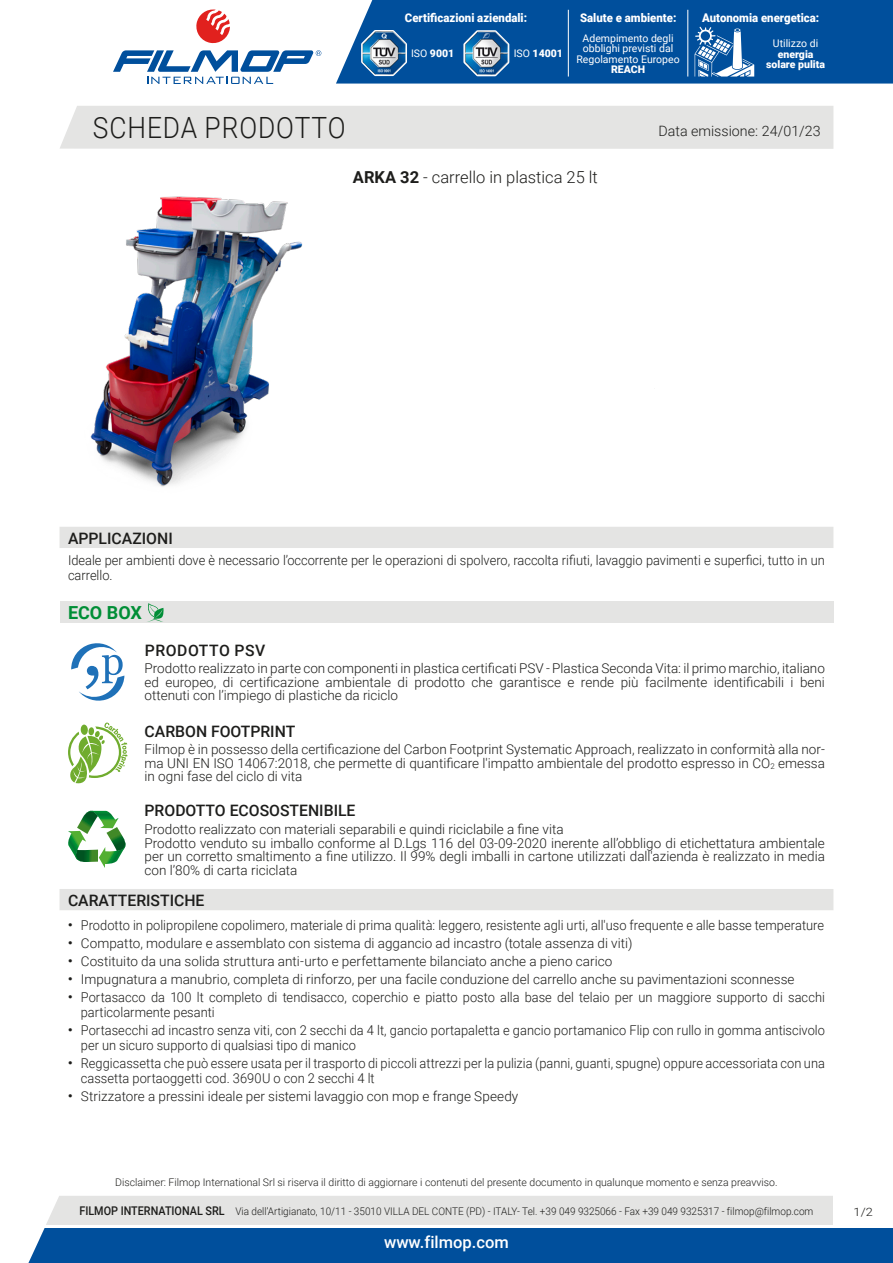
<style>
.page{position:relative;width:893px;height:1263px;background:#fff}
.page>*{position:absolute;margin:0;border:0;box-sizing:border-box;transform-origin:0 0}
.t1{font:300 29.25px "Roboto";letter-spacing:.035em;color:#1d1d1b;scale:.9 1}
.t2{font:700 18px "Roboto";color:#008e36}
.t3{font:300 16.5px "Roboto";color:#1d1d1b}
.t4{font:500 16.5px "Roboto";color:#fff}
.t5{font:500 15.75px "Roboto";color:#1d1d1b}
.t6{font:500 15.75px "Roboto";letter-spacing:.035em;color:#1d1d1b}
.t7{font:300 14.25px "Roboto";color:#1d1d1b}
.t8{font:300 13.5px/13.5px "Roboto";color:#1d1d1b;text-align:justify}
.t9{font:300 13.5px/15px "Roboto";color:#1d1d1b;scale:.95 1}
.t10{font:900 12px "Roboto";color:#fff;scale:.95 1}
.t11{font:300 11.55px "Roboto";color:#1d1d1b;scale:1.11 1}
.t12{font:300 10.5px "Roboto";color:#1d1d1b;scale:.95 1}
.t13{font:300 10.5px "Roboto";color:#1d1d1b}
.t14{font:10.5px/10.5px "Roboto";color:#fff;text-align:center}
.t15{font:900 10.5px/10.5px "Roboto";color:#fff;text-align:center}
.s1{font-weight:400}
.s2{font-weight:700}
.s3{font-weight:500;font-size:12px}
</style>
<div class="page">
<svg style="left:28px;top:1196px;width:865px;height:67px;background:#6793bc"></svg>
<div style="left:60px;top:106px;width:773px;height:43px;background:#e4e4e3"></div>
<svg style="left:196px;top:10px;width:34px;height:34px"></svg>
<svg style="left:113px;top:50px;width:208px;height:34px"></svg>
<div style="left:336px;top:0;width:557px;height:84px;background:#004f9c"></div>
<svg style="left:462px;top:28px;width:49px;height:50px"></svg>
<img style="left:465px;top:32px;width:43px;height:43px">
<svg style="left:360px;top:28px;width:48px;height:49px"></svg>
<img style="left:362px;top:31px;width:44px;height:44px">
<hr style="left:568px;top:10px;width:1px;height:67px;background:#fff">
<hr style="left:688px;top:10px;width:1px;height:67px;background:#fff">
<svg style="left:695px;top:27px;width:59px;height:50px"></svg>
<img style="left:90px;top:196px;width:213px;height:291px">
<div style="left:60px;top:527px;width:773px;height:21px;background:#e4e4e3"></div>
<div style="left:60px;top:602px;width:773px;height:21px;background:#e4e4e3"></div>
<svg style="left:147px;top:603px;width:17px;height:19px"></svg>
<svg style="left:71px;top:643px;width:53px;height:58px"></svg>
<svg style="left:68px;top:723px;width:59px;height:60px"></svg>
<svg style="left:68px;top:810px;width:58px;height:58px"></svg>
<div style="left:60px;top:889px;width:773px;height:21px;background:#e4e4e3"></div>
<hr style="left:45px;top:1225px;width:848px;height:2px;background:#fff">
<div style="left:833px;top:1196px;width:60px;height:31px;background:#fff"></div>
<p class="t10" style="left:405px;top:9px;width:130px">Certificazioni aziendali:</p>
<p class="t15" style="left:411px;top:48px;width:45px"><span class="s1">ISO</span> 9001</p>
<p class="t15" style="left:514px;top:48px;width:51px"><span class="s1">ISO</span> 14001</p>
<p class="t10" style="left:580px;top:9px;width:103px">Salute e ambiente:</p>
<p class="t14" style="left:576px;top:32px;width:105px">Adempimento degli obblighi previsti dal<br>Regolamento Europeo</p>
<p class="t15" style="left:611px;top:64px;width:36px">REACH</p>
<p class="t10" style="left:702px;top:9px;width:125px">Autonomia energetica:</p>
<p class="t14" style="left:773px;top:38px;width:47px">Utilizzo di</p>
<p class="t15" style="left:766px;top:48px;width:60px">energia solare pulita</p>
<h1 class="t1" style="left:93px;top:107px;width:282px">SCHEDA PRODOTTO</h1>
<p class="t7" style="left:658px;top:121px;width:164px">Data emissione: 24/01/23</p>
<p class="t3" style="left:353px;top:165px;width:246px"><span class="s2">ARKA 32</span> - carrello in plastica 25 lt</p>
<p class="t5" style="left:68px;top:527px;width:106px">APPLICAZIONI</p>
<p class="t9" style="left:68px;top:552px;width:798px">Ideale per ambienti dove è necessario l’occorrente per le operazioni di spolvero, raccolta rifiuti, lavaggio pavimenti e superfici, tutto in un carrello.</p>
<h2 class="t2" style="left:68px;top:600px;width:75px">ECO BOX</h2>
<p class="t6" style="left:145px;top:639px;width:122px">PRODOTTO PSV</p>
<p class="t8" style="left:145px;top:661px;width:682px">Prodotto realizzato in parte con componenti in plastica certificati PSV - Plastica Seconda Vita: il primo marchio, italiano ed europeo, di certificazione ambientale di prodotto che garantisce e rende più facilmente identificabili i beni ottenuti con l’impiego di plastiche da riciclo</p>
<p class="t5" style="left:145px;top:720px;width:152px">CARBON FOOTPRINT</p>
<p class="t8" style="left:145px;top:742px;width:682px">Filmop è in possesso della certificazione del Carbon Footprint Systematic Approach, realizzato in conformità alla nor&shy;ma UNI EN ISO 14067:2018, che permette di quantificare l'impatto ambientale del prodotto espresso in CO<sub>2</sub> emessa in ogni fase del ciclo di vita</p>
<p class="t5" style="left:145px;top:800px;width:212px">PRODOTTO ECOSOSTENIBILE</p>
<p class="t8" style="left:145px;top:822px;width:682px;text-align:left">Prodotto realizzato con materiali separabili e quindi riciclabile a fine vita<br>Prodotto venduto su imballo conforme al D.Lgs 116 del 03-09-2020 inerente all’obbligo di etichettatura ambientale per un corretto smaltimento a fine utilizzo. Il 99% degli imballi in cartone utilizzati dall'azienda è realizzato in media con l’80% di carta riciclata</p>
<p class="t5" style="left:68px;top:889px;width:138px">CARATTERISTICHE</p>
<p class="t9" style="left:68px;top:917px;width:797px"><sup>•</sup> Prodotto in polipropilene copolimero, materiale di prima qualità: leggero, resistente agli urti, all'uso frequente e alle basse temperature</p>
<p class="t8" style="left:68px;top:936px;width:566px"><sup>•</sup> Compatto, modulare e assemblato con sistema di aggancio ad incastro (totale assenza di viti)</p>
<p class="t8" style="left:68px;top:954px;width:546px"><sup>•</sup> Costituito da una solida struttura anti-urto e perfettamente bilanciato anche a pieno carico</p>
<p class="t8" style="left:68px;top:972px;width:728px"><sup>•</sup> Impugnatura a manubrio, completa di rinforzo, per una facile conduzione del carrello anche su pavimentazioni sconnesse</p>
<p class="t9" style="left:81px;top:989px;width:785px;text-indent:-13px"><sup>•</sup> Portasacco da 100 lt completo di tendisacco, coperchio e piatto posto alla base del telaio per un maggiore supporto di sacchi particolarmente pesanti</p>
<p class="t9" style="left:81px;top:1022px;width:785px;text-indent:-13px"><sup>•</sup> Portasecchi ad incastro senza viti, con 2 secchi da 4 lt, gancio portapaletta e gancio portamanico Flip con rullo in gomma antiscivolo per un sicuro supporto di qualsiasi tipo di manico</p>
<p class="t9" style="left:81px;top:1055px;width:785px;text-indent:-13px"><sup>•</sup> Reggicassetta che può essere usata per il trasporto di piccoli attrezzi per la pulizia (panni, guanti, spugne) oppure accessoriata con una cassetta portaoggetti cod. 3690U o con 2 secchi 4 lt</p>
<p class="t8" style="left:68px;top:1089px;width:452px"><sup>•</sup> Strizzatore a pressini ideale per sistemi lavaggio con mop e frange Speedy</p>
<p class="t13" style="left:115px;top:1175px;width:664px">Disclaimer: Filmop International Srl si riserva il diritto di aggiornare i contenuti del presente documento in qualunque momento e senza preavviso.</p>
<p class="t12" style="left:79px;top:1204px;width:774px"><span class="s3">FILMOP INTERNATIONAL SRL</span> Via dell’Artigianato, 10/11 - 35010 VILLA DEL CONTE (PD) - ITALY- Tel. +39 049 9325066 - Fax +39 049 9325317 - filmop@filmop.com</p>
<p class="t4" style="left:384px;top:1230px;width:126px">www.filmop.com</p>
<p class="t11" style="left:854px;top:1204px;width:19px">1/2</p>
</div>
